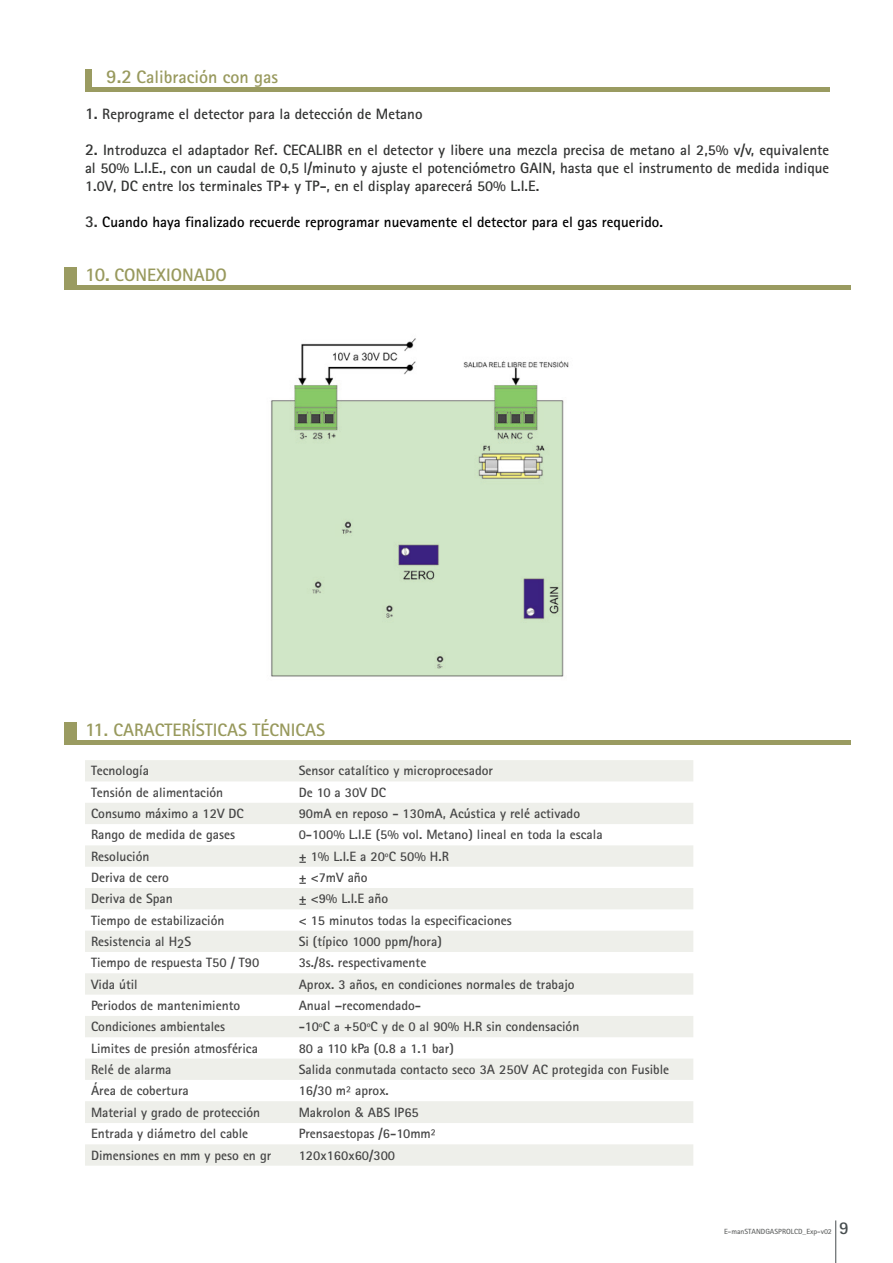
<style>
.page{position:relative;width:893px;height:1263px;background:#fff}
.page>*{position:absolute;margin:0;border:0;box-sizing:border-box;transform-origin:0 0}
.t1{font:700 18px "Rotis Sans Serif";color:#98995d}
.t2{font:700 18px "Rotis Sans Serif";color:#474d4f}
.t3{font:700 15px/18px "Rotis Sans Serif";color:#333433;text-align:justify}
.t4{font:700 15px "Rotis Sans Serif";color:#000}
.t5{font:700 13.5px "Rotis Sans Serif";color:#464646}
.t6{font:700 7.5px "Rotis Sans Serif";color:#656766}
.s1{font-size:19.5px}
.s2{font-size:16.5px}
.s3{font-size:16.5px;color:#333433}
.s4{font-family:"Arial";font-weight:400}
</style>
<div class="page">
<hr style="left:835px;top:1220px;width:1px;height:43px;background:#474d4f">
<svg style="left:85px;top:760px;width:608px;height:406px;fill:#eeefea"></svg>
<div style="left:85px;top:69px;width:7px;height:20px;background:#9a9b61"></div>
<div style="left:85px;top:87px;width:744px;height:5px;background:#9a9b61"></div>
<img style="left:270px;top:338px;width:299px;height:339px">
<div style="left:64px;top:723px;width:13px;height:19px;background:#9a9b61"></div>
<hr style="left:64px;top:741px;width:786px;height:4px;background:#9a9b61">
<div style="left:64px;top:268px;width:13px;height:19px;background:#9a9b61"></div>
<hr style="left:64px;top:286px;width:786px;height:4px;background:#9a9b61">
<h1 class="t1" style="left:106px;top:65px;width:173px"><span class="s1">9.2</span> Calibración con gas</h1>
<p class="t3" style="left:85px;top:104px;width:339px"><span class="s2">1.</span> Reprograme el detector para la detección de Metano</p>
<p class="t3" style="left:85px;top:140px;width:746px"><span class="s2">2.</span> Introduzca el adaptador Ref. CECALIBR en el detector y libere una mezcla precisa de metano al 2,5% v/v, equivalente al 50% L.I.E., con un caudal de 0,5 l/minuto y ajuste el potenciómetro GAIN, hasta que el instrumento de medida indique 1.0V, DC entre los terminales TP+ y TP-, en el display aparecerá 50% L.I.E.</p>
<p class="t4" style="left:85px;top:212px;width:579px"><span class="s3">3.</span> Cuando haya finalizado recuerde reprogramar nuevamente el detector para el gas requerido.</p>
<h1 class="t1" style="left:85px;top:263px;width:143px"><span class="s1">10.</span> CONEXIONADO</h1>
<h1 class="t1" style="left:85px;top:719px;width:242px"><span class="s1">11</span>. CARACTERÍSTICAS TÉCNICAS</h1>
<p class="t5" style="left:91px;top:762px;width:59px">Tecnología</p>
<p class="t5" style="left:299px;top:762px;width:196px">Sensor catalítico y microprocesador</p>
<p class="t5" style="left:91px;top:784px;width:134px">Tensión de alimentación</p>
<p class="t5" style="left:299px;top:784px;width:89px">De 10 a 30V DC</p>
<p class="t5" style="left:91px;top:805px;width:154px">Consumo máximo a 12V DC</p>
<p class="t5" style="left:299px;top:805px;width:283px">90mA en reposo - 130mA, Acústica y relé activado</p>
<p class="t5" style="left:91px;top:826px;width:145px">Rango de medida de gases</p>
<p class="t5" style="left:299px;top:826px;width:305px">0-100% L.I.E (5% vol. Metano) lineal en toda la escala</p>
<p class="t5" style="left:91px;top:848px;width:60px">Resolución</p>
<p class="t5" style="left:299px;top:848px;width:152px">± 1% L.I.E a 20ºC 50% H.R</p>
<p class="t5" style="left:91px;top:869px;width:79px">Deriva de cero</p>
<p class="t5" style="left:299px;top:869px;width:71px">± &lt;7mV año</p>
<p class="t5" style="left:91px;top:890px;width:83px">Deriva de Span</p>
<p class="t5" style="left:299px;top:890px;width:91px">± &lt;9% L.I.E año</p>
<p class="t5" style="left:91px;top:911px;width:135px">Tiempo de estabilización</p>
<p class="t5" style="left:299px;top:911px;width:215px">&lt; 15 minutos todas la especificaciones</p>
<p class="t5" style="left:91px;top:933px;width:102px">Resistencia al H2S</p>
<p class="t5" style="left:299px;top:933px;width:145px">Si (típico 1000 ppm/hora)</p>
<p class="t5" style="left:91px;top:954px;width:170px">Tiempo de respuesta T50 / T90</p>
<p class="t5" style="left:299px;top:954px;width:129px">3s./8s. respectivamente</p>
<p class="t5" style="left:91px;top:975px;width:48px">Vida útil</p>
<p class="t5" style="left:299px;top:975px;width:277px">Aprox. 3 años, en condiciones normales de trabajo</p>
<p class="t5" style="left:91px;top:997px;width:151px">Periodos de mantenimiento</p>
<p class="t5" style="left:299px;top:997px;width:124px">Anual –recomendado-</p>
<p class="t5" style="left:91px;top:1018px;width:136px">Condiciones ambientales</p>
<p class="t5" style="left:299px;top:1018px;width:282px">-10ºC a +50ºC y de 0 al 90% H.R sin condensación</p>
<p class="t5" style="left:91px;top:1039px;width:168px">Limites de presión atmosférica</p>
<p class="t5" style="left:299px;top:1039px;width:157px">80 a 110 kPa (0.8 a 1.1 bar)</p>
<p class="t5" style="left:91px;top:1061px;width:82px">Relé de alarma</p>
<p class="t5" style="left:299px;top:1061px;width:372px">Salida conmutada contacto seco 3A 250V AC protegida con Fusible</p>
<p class="t5" style="left:91px;top:1082px;width:99px">Área de cobertura</p>
<p class="t5" style="left:299px;top:1082px;width:92px">16/30 m² aprox.</p>
<p class="t5" style="left:91px;top:1103px;width:171px">Material y grado de protección</p>
<p class="t5" style="left:299px;top:1104px;width:122px">Makrolon <span class="s4">&amp;</span> ABS IP65</p>
<p class="t5" style="left:91px;top:1125px;width:159px">Entrada y diámetro del cable</p>
<p class="t5" style="left:299px;top:1125px;width:139px">Prensaestopas /6-10mm²</p>
<p class="t5" style="left:91px;top:1146px;width:182px">Dimensiones en mm y peso en gr</p>
<p class="t5" style="left:299px;top:1146px;width:98px">120x160x60/300</p>
<p class="t6" style="left:724px;top:1227px;width:109px">E-manSTANDGASPROLCD_Exp-v02</p>
<h1 class="t2" style="left:839px;top:1217px;width:11px">9</h1>
</div>
